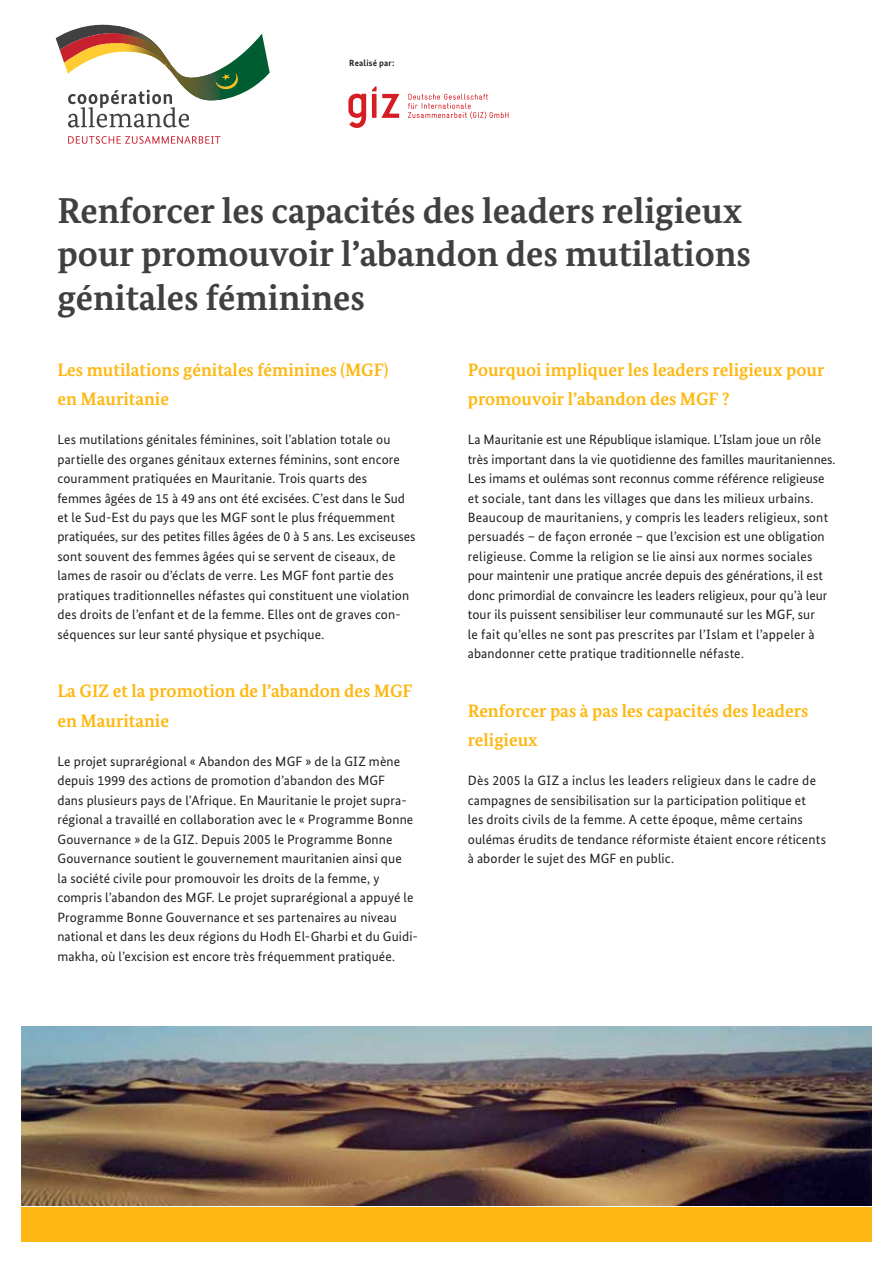
<style>
.page{position:relative;width:893px;height:1263px;background:#fff}
.page>*{position:absolute;margin:0;border:0;box-sizing:border-box;transform-origin:0 0}
.t1{font:700 36px/43.5px "Bundes Serif";color:#404041}
.t2{font:700 18px/29.2px "Bundes Serif";color:#fdb813}
.t3{font:13.5px/19.5px "Bundes Sans";letter-spacing:.01em;color:#231f20}
.t4{font:700 9px "Bundes Sans";letter-spacing:.025em;color:#231f20}
</style>
<div class="page">
<svg style="left:68px;top:136px;width:152px;height:8px"></svg>
<svg style="left:56px;top:24px;width:214px;height:104px"></svg>
<svg style="left:348px;top:94px;width:18px;height:34px"></svg>
<svg style="left:372px;top:86px;width:27px;height:32px"></svg>
<svg style="left:408px;top:94px;width:100px;height:25px"></svg>
<div style="left:21px;top:1208px;width:850px;height:34px;background:#fdb813"></div>
<img style="left:21px;top:1027px;width:850px;height:178px">
<p class="t4" style="left:349px;top:58px;width:47px">Realisé par:</p>
<h1 class="t1" style="left:57px;top:190px;width:695px">Renforcer les capacités des leaders religieux pour promouvoir l’abandon des mutilations génitales féminines</h1>
<h2 class="t2" style="left:57px;top:356px;width:332px">Les mutilations génitales féminines (MGF) en Mauritanie</h2>
<p class="t3" style="left:57px;top:431px;width:359px">Les mutilations génitales féminines, soit l’ablation totale ou partielle des organes génitaux externes féminins, sont encore couramment pratiquées en Mauritanie. Trois quarts des<br>femmes âgées de 15 à 49 ans ont été excisées. C’est dans le Sud et le Sud-Est du pays que les MGF sont le plus fréquemment pratiquées, sur des petites filles âgées de 0 à 5 ans. Les exciseuses sont souvent des femmes âgées qui se servent de ciseaux, de lames de rasoir ou d’éclats de verre. Les MGF font partie des pratiques traditionnelles néfastes qui constituent une violation des droits de l’enfant et de la femme. Elles ont de graves con&shy;séquences sur leur santé physique et psychique.</p>
<h2 class="t2" style="left:57px;top:678px;width:356px">La GIZ et la promotion de l’abandon des MGF en Mauritanie</h2>
<p class="t3" style="left:57px;top:752px;width:362px">Le projet suprarégional « Abandon des MGF » de la GIZ mène depuis 1999 des actions de promotion d’abandon des MGF<br>dans plusieurs pays de l’Afrique. En Mauritanie le projet supra&shy;régional a travaillé en collaboration avec le « Programme Bonne Gouvernance » de la GIZ. Depuis 2005 le Programme Bonne Gouvernance soutient le gouvernement mauritanien ainsi que<br>la société civile pour promouvoir les droits de la femme, y compris l’abandon des MGF. Le projet suprarégional a appuyé le Programme Bonne Gouvernance et ses partenaires au niveau national et dans les deux régions du Hodh El-Gharbi et du Guidi&shy;makha, où l’excision est encore très fréquemment pratiquée.</p>
<h2 class="t2" style="left:468px;top:356px;width:358px">Pourquoi impliquer les leaders religieux pour promouvoir l’abandon des MGF ?</h2>
<p class="t3" style="left:468px;top:431px;width:369px">La Mauritanie est une République islamique. L’Islam joue un rôle très important dans la vie quotidienne des familles mauritaniennes.<br>Les imams et oulémas sont reconnus comme référence religieuse et sociale, tant dans les villages que dans les milieux urbains.<br>Beaucoup de mauritaniens, y compris les leaders religieux, sont persuadés – de façon erronée – que l’excision est une obligation religieuse. Comme la religion se lie ainsi aux normes sociales pour maintenir une pratique ancrée depuis des générations, il est donc primordial de convaincre les leaders religieux, pour qu’à leur tour ils puissent sensibiliser leur communauté sur les MGF, sur<br>le fait qu’elles ne sont pas prescrites par l’Islam et l’appeler à abandonner cette pratique traditionnelle néfaste.</p>
<h2 class="t2" style="left:468px;top:697px;width:342px">Renforcer pas à pas les capacités des leaders religieux</h2>
<p class="t3" style="left:468px;top:772px;width:360px">Dès 2005 la GIZ a inclus les leaders religieux dans le cadre de campagnes de sensibilisation sur la participation politique et<br>les droits civils de la femme. A cette époque, même certains oulémas érudits de tendance réformiste étaient encore réticents à aborder le sujet des MGF en public.</p>
</div>
